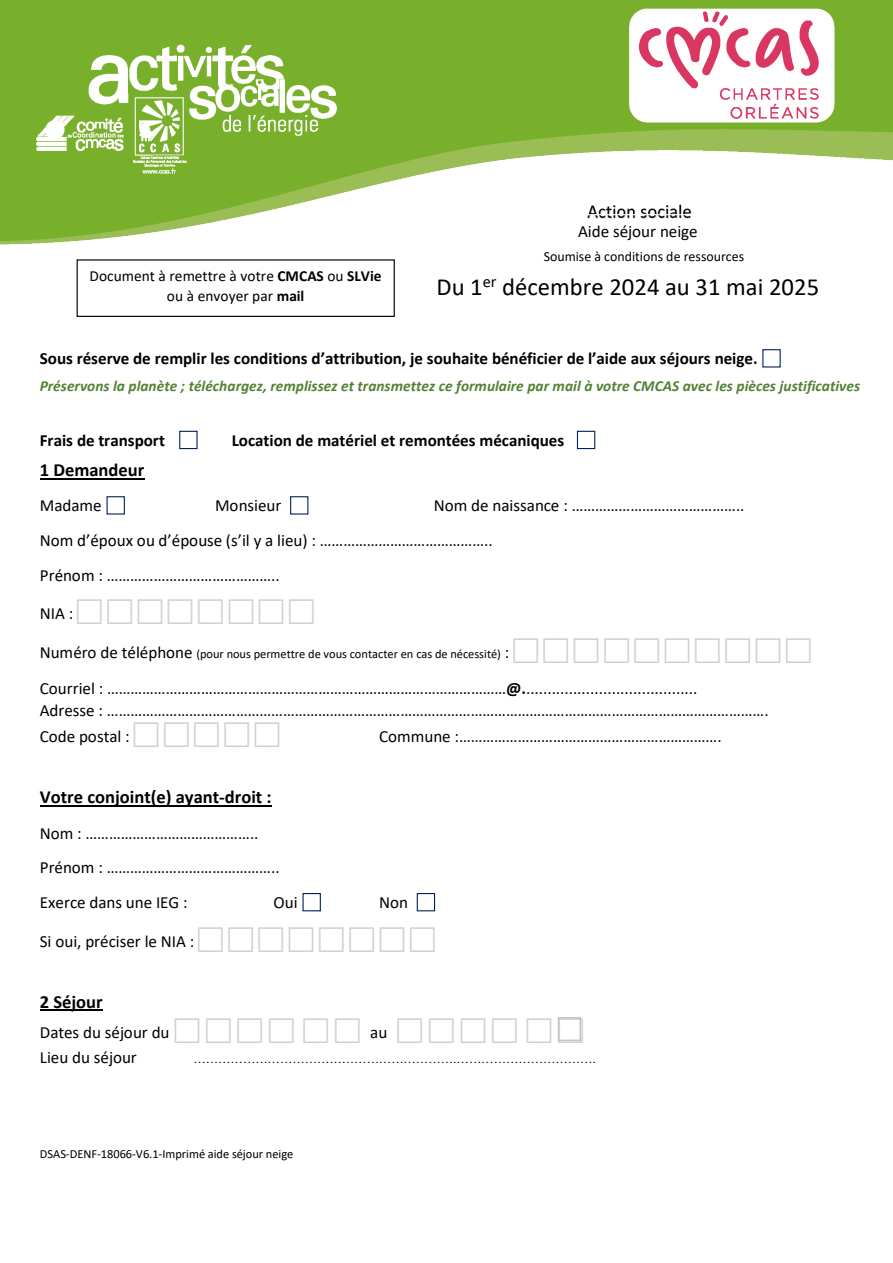
<style>
.page{position:relative;width:893px;height:1263px;background:#fff}
.page>*{position:absolute;margin:0;border:0;box-sizing:border-box;transform-origin:0 0}
.t1{font:24.6px "Calibri";color:#000}
.t2{font:700 18.6px "Calibri";color:#000}
.t3{font:17.1px/34.8px "Calibri";color:#000}
.t4{font:700 17.1px "Calibri";letter-spacing:-.005em;color:#000}
.t5{font:italic 700 15.45px "Calibri";color:#538135}
.t6{font:15.45px/20.2px "Calibri";letter-spacing:.005em;color:#000;text-align:center}
.t7{font:13.95px "Calibri";color:#000}
.t8{font:12.45px "Calibri";letter-spacing:-.005em;color:#000}
.t9{font:12.45px "Arial";color:#000}
.s1{font-weight:700}
.s2{font-size:17.1px}
</style>
<div class="page">
<div style="left:179px;top:431px;width:19px;height:18px;border:1px solid #002060"></div>
<div style="left:577px;top:431px;width:18px;height:18px;border:1px solid #002060"></div>
<hr style="left:40px;top:478px;width:104px;height:1px;background:#000">
<div style="left:107px;top:496px;width:18px;height:19px;border:1px solid #002060"></div>
<div style="left:290px;top:496px;width:18px;height:19px;border:1px solid #002060"></div>
<hr style="left:40px;top:805px;width:232px;height:2px;background:#000">
<div style="left:302px;top:893px;width:19px;height:18px;border:1px solid #002060"></div>
<div style="left:417px;top:893px;width:18px;height:18px;border:1px solid #002060"></div>
<hr style="left:40px;top:1010px;width:63px;height:1px;background:#000">
<div style="left:77px;top:259px;width:318px;height:58px;border:1px solid #000"></div>
<img style="left:0;top:0;width:893px;height:267px">
<div style="left:558px;top:1017px;width:23px;height:24px;border:2px solid #c4c4c4"></div>
<svg style="left:558px;top:1018px;width:23px;height:23px"></svg>
<p class="t6" style="left:90px;top:265px;width:293px">Document à remettre à votre <span class="s1">CMCAS</span> ou <span class="s1">SLVie </span>ou à envoyer par <span class="s1">mail</span></p>
<p class="t3" style="left:578px;top:213px;width:121px">Aide séjour neige</p>
<p class="t7" style="left:544px;top:246px;width:202px">Soumise à conditions de ressources</p>
<h1 class="t1" style="left:437px;top:270px;width:384px">Du 1<sup>er</sup> décembre 2024 au 31 mai 2025</h1>
<p class="t4" style="left:40px;top:346px;width:719px">Sous réserve de remplir les conditions d’attribution, je souhaite bénéficier de l’aide aux séjours neige.</p>
<p class="t5" style="left:40px;top:375px;width:822px">Préservons la planète ; téléchargez, remplissez et transmettez ce formulaire par mail à votre CMCAS avec les pièces justificatives</p>
<p class="t4" style="left:40px;top:428px;width:127px">Frais de transport</p>
<p class="t4" style="left:232px;top:428px;width:334px">Location de matériel et remontées mécaniques</p>
<p class="t2" style="left:40px;top:457px;width:106px">1 Demandeur</p>
<p class="t3" style="left:40px;top:488px;width:63px">Madame</p>
<p class="t3" style="left:215px;top:488px;width:68px">Monsieur</p>
<p class="t3" style="left:40px;top:488px;width:706px;text-indent:394px">Nom de naissance : ……………………………………..<br>Nom d’époux ou d’épouse (s’il y a lieu) : ……………………………………..<br>Prénom : ……………………………………..</p>
<p class="t3" style="left:40px;top:596px;width:35px">NIA :</p>
<p class="t8" style="left:40px;top:645px;width:471px"><span class="s2">Numéro de téléphone</span> (pour nous permettre de vous contacter en cas de nécessité) <span class="s2">:</span></p>
<p class="t3" style="left:40px;top:676px;width:730px;line-height:22.5px">Courriel : …………………………………………………………………………………………<span class="s1">@.</span>........................................<br>Adresse : …………………………………………………………………………………………………………………………………………………….</p>
<p class="t3" style="left:40px;top:718px;width:92px">Code postal :</p>
<p class="t3" style="left:379px;top:718px;width:344px">Commune :………………………………………………………….</p>
<p class="t2" style="left:40px;top:784px;width:233px">Votre conjoint(e) ayant-droit :</p>
<p class="t3" style="left:40px;top:815px;width:241px">Nom : ……………………………………..<br>Prénom : ……………………………………..<br>Exerce dans une IEG :</p>
<p class="t3" style="left:274px;top:884px;width:26px">Oui</p>
<p class="t3" style="left:379px;top:884px;width:30px">Non</p>
<p class="t3" style="left:40px;top:923px;width:156px">Si oui, préciser le NIA :</p>
<p class="t2" style="left:40px;top:988px;width:64px">2 Séjour</p>
<p class="t3" style="left:40px;top:1014px;width:131px">Dates du séjour du</p>
<p class="t3" style="left:370px;top:1014px;width:19px">au</p>
<p class="t3" style="left:40px;top:1039px;width:99px">Lieu du séjour</p>
<p class="t9" style="left:193px;top:1050px;width:404px">……………………………………………………….…………………………….</p>
<p class="t8" style="left:40px;top:1145px;width:255px">DSAS-DENF-18066-V6.1-Imprimé aide séjour neige</p>
</div>
